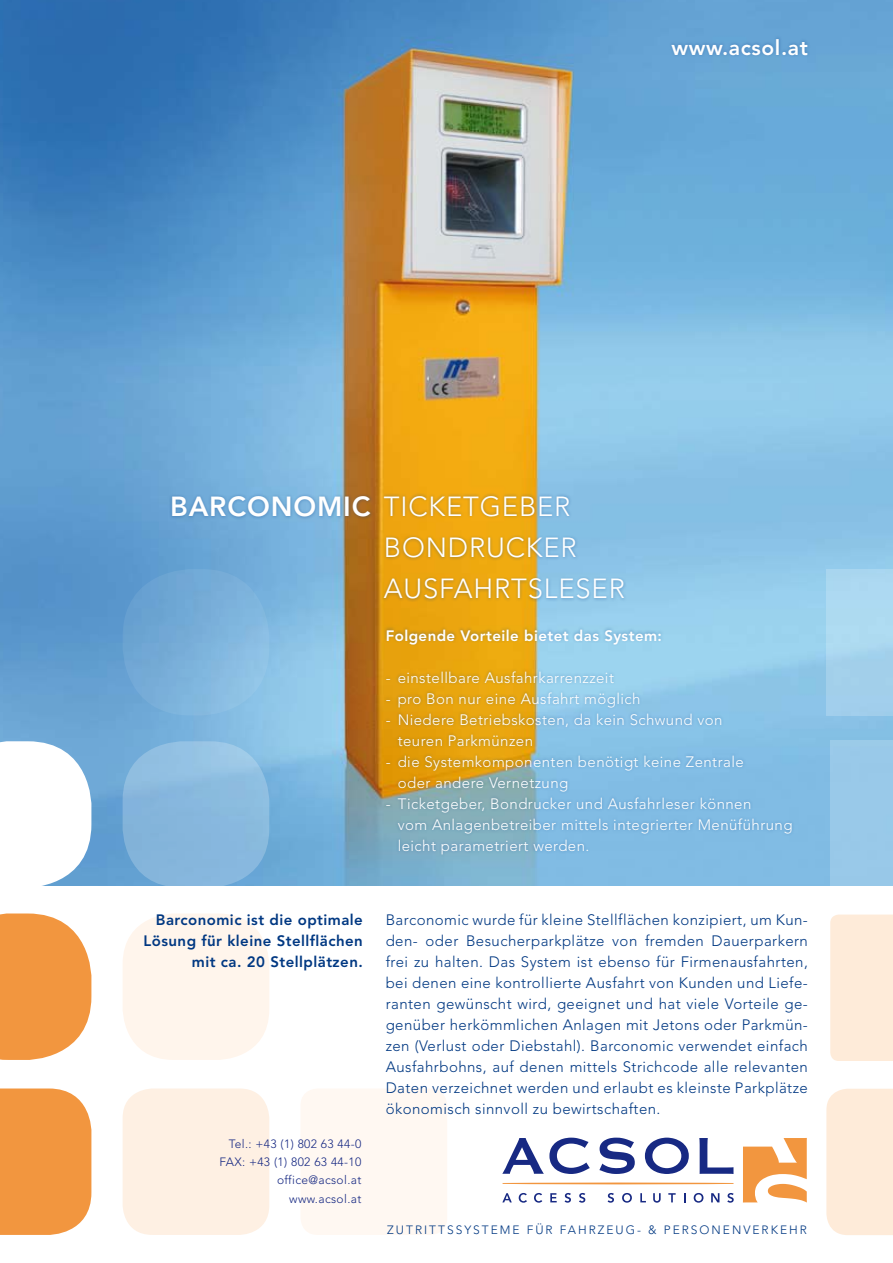
<style>
.page{position:relative;width:893px;height:1263px;background:#fff}
.page>*{position:absolute;margin:0;border:0;box-sizing:border-box;transform-origin:0 0}
.t1{font:300 27.45px/41.1px "Avenir";letter-spacing:.03em;color:#fff}
.t2{font:800 27.45px "Avenir";letter-spacing:.03em;color:#fff}
.t3{font:800 21px "Avenir";letter-spacing:.03em;color:#fff}
.t4{font:300 15px/21px "Avenir";letter-spacing:.03em;color:#003882;text-align:justify}
.t5{font:300 15px/21px "Avenir";letter-spacing:.03em;color:#fff}
.t6{font:800 15px/21px "Avenir";letter-spacing:.03em;color:#003882;text-align:right}
.t7{font:800 15px "Avenir";letter-spacing:.03em;color:#fff}
.t8{font:300 12px/18.3px "Avenir";letter-spacing:.03em;color:#172983;text-align:right}
.t9{font:300 12px "Avenir";letter-spacing:.165em;color:#003882}
</style>
<div class="page">
<img style="left:0;top:0;width:893px;height:885px">
<div style="left:300px;top:1088px;width:147px;height:147px;background:#fff8f2;border-radius:17px"></div>
<div style="left:0;top:1088px;width:91px;height:147px;background:#f2963f"></div>
<div style="left:830px;top:740px;width:63px;height:147px;background:#99c9e9"></div>
<div style="left:830px;top:914px;width:63px;height:147px;background:#feebd9"></div>
<div style="left:826px;top:1089px;width:67px;height:146px;background:#feebd9"></div>
<svg style="left:826px;top:569px;width:67px;height:146px"></svg>
<div style="left:123px;top:1088px;width:146px;height:147px;background:#fef0e3;border-radius:30px"></div>
<svg style="left:0;top:913px;width:91px;height:147px"></svg>
<div style="left:123px;top:913px;width:146px;height:147px;background:#fff5ec;border-radius:51px"></div>
<svg style="left:0;top:741px;width:91px;height:145px"></svg>
<div style="left:123px;top:741px;width:146px;height:147px;background:linear-gradient(to bottom,#94c2e3,#81b2da);border-radius:60px"></div>
<div style="left:123px;top:569px;width:146px;height:146px;background:linear-gradient(to right,#69a1d0,#8cc0e4);border-radius:68px"></div>
<div style="left:169px;top:493px;width:204px;height:27px;background:#003882;opacity:.35"></div>
<div style="left:668px;top:35px;width:143px;height:23px;background:#003882;opacity:.35"></div>
<div style="left:381px;top:493px;width:246px;height:109px;background:#003882;opacity:.35"></div>
<div style="left:383px;top:626px;width:412px;height:231px;background:#003882;opacity:.35"></div>
<svg style="left:645px;top:1137px;width:44px;height:37px"></svg>
<svg style="left:599px;top:1137px;width:36px;height:37px"></svg>
<svg style="left:502px;top:1137px;width:88px;height:37px"></svg>
<svg style="left:699px;top:1138px;width:34px;height:36px"></svg>
<svg style="left:502px;top:1193px;width:10px;height:9px"></svg>
<svg style="left:519px;top:1193px;width:8px;height:10px"></svg>
<svg style="left:534px;top:1193px;width:8px;height:10px"></svg>
<svg style="left:550px;top:1193px;width:7px;height:9px"></svg>
<svg style="left:565px;top:1193px;width:6px;height:10px"></svg>
<svg style="left:579px;top:1193px;width:6px;height:10px"></svg>
<svg style="left:608px;top:1193px;width:6px;height:10px"></svg>
<svg style="left:622px;top:1193px;width:10px;height:10px"></svg>
<svg style="left:640px;top:1193px;width:6px;height:9px"></svg>
<svg style="left:653px;top:1193px;width:8px;height:10px"></svg>
<svg style="left:668px;top:1193px;width:8px;height:9px"></svg>
<svg style="left:684px;top:1193px;width:2px;height:9px"></svg>
<svg style="left:694px;top:1193px;width:9px;height:10px"></svg>
<svg style="left:711px;top:1193px;width:8px;height:9px"></svg>
<svg style="left:727px;top:1193px;width:7px;height:10px"></svg>
<svg style="left:503px;top:1182px;width:230px;height:2px"></svg>
<svg style="left:743px;top:1138px;width:64px;height:64px"></svg>
<h2 class="t3" style="left:671px;top:35px;width:138px">www.acsol.at</h2>
<h1 class="t2" style="left:170px;top:490px;width:202px">BARCONOMIC</h1>
<h1 class="t1" style="left:384px;top:486px;width:243px">TICKETGEBER<br>BONDRUCKER<br>AUSFAHRTSLESER</h1>
<p class="t7" style="left:386px;top:627px;width:278px">Folgende Vorteile bietet das System:</p>
<p class="t5" style="left:386px;top:667px;width:230px">- einstellbare Ausfahrkarrenzzeit</p>
<p class="t5" style="left:386px;top:688px;width:256px">- pro Bon nur eine Ausfahrt möglich</p>
<p class="t5" style="left:398px;top:709px;width:326px;text-indent:-12px">- Niedere Betriebskosten, da kein Schwund von teuren Parkmünzen</p>
<p class="t5" style="left:398px;top:751px;width:348px;text-indent:-12px">- die Systemkomponenten benötigt keine Zentrale oder andere Vernetzung</p>
<p class="t5" style="left:398px;top:793px;width:396px;text-indent:-12px">- Ticketgeber, Bondrucker und Ausfahrleser können<br>vom Anlagenbetreiber mittels integrierter Menüführung leicht parametriert werden.</p>
<p class="t6" style="left:144px;top:909px;width:221px">Barconomic ist die optimale<br>Lösung für kleine Stellflächen mit ca. 20 Stellplätzen.</p>
<p class="t8" style="left:219px;top:1134px;width:144px">Tel.: +43 (1) 802 63 44-0<br>FAX: +43 (1) 802 63 44-10 office@acsol.at www.acsol.at</p>
<p class="t4" style="left:386px;top:910px;width:424px">Barconomic wurde für kleine Stellflächen konzipiert, um Kun&shy;den- oder Besucherparkplätze von fremden Dauerparkern frei zu halten. Das System ist ebenso für Firmenausfahrten, bei denen eine kontrollierte Ausfahrt von Kunden und Liefe&shy;ranten gewünscht wird, geeignet und hat viele Vorteile ge&shy;genüber herkömmlichen Anlagen mit Jetons oder Parkmün&shy;zen (Verlust oder Diebstahl). Barconomic verwendet einfach Ausfahrbohns, auf denen mittels Strichcode alle relevanten Daten verzeichnet werden und erlaubt es kleinste Parkplätze ökonomisch sinnvoll zu bewirtschaften.</p>
<p class="t9" style="left:387px;top:1223px;width:421px">ZUTRITTSSYSTEME FÜR FAHRZEUG- &amp; PERSONENVERKEHR</p>
</div>
